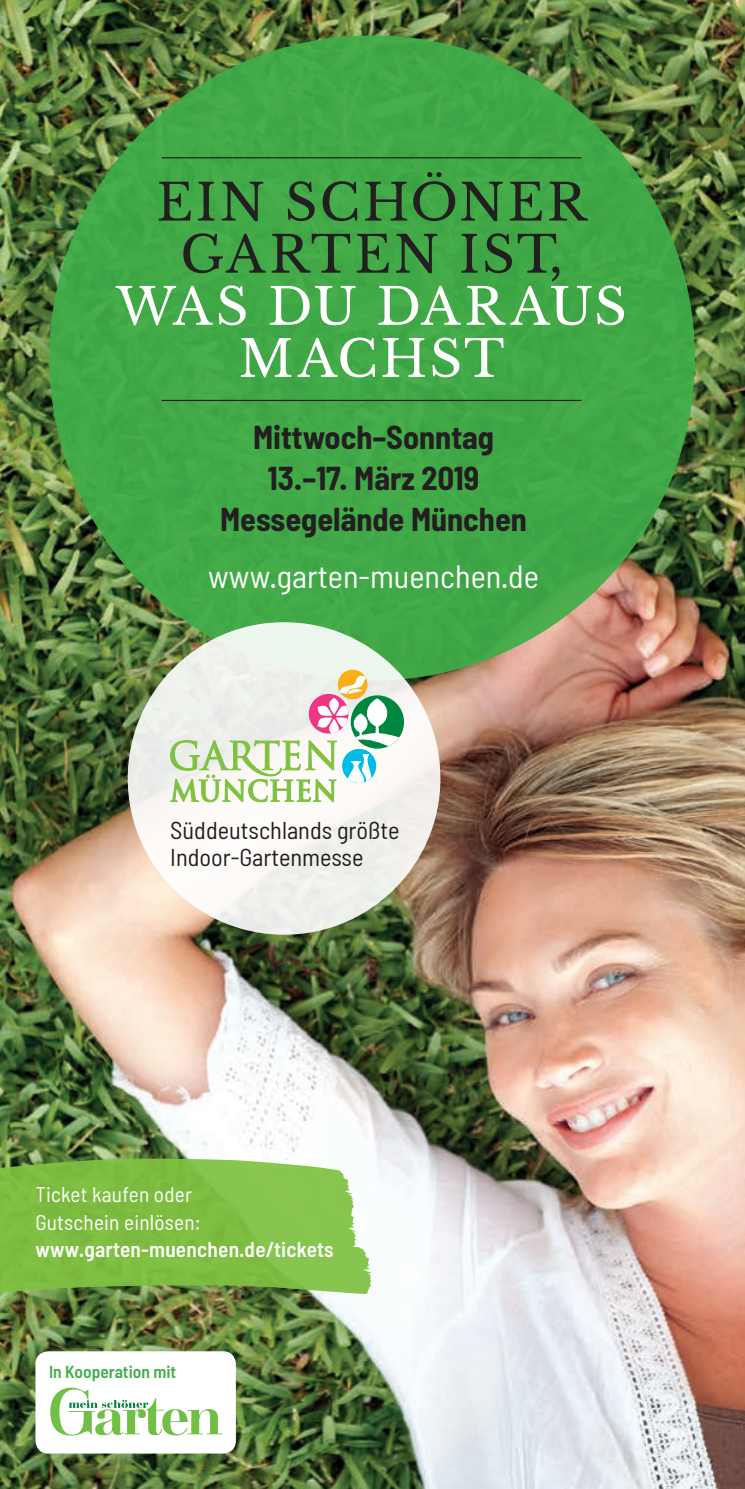
<style>
.page{position:relative;width:745px;height:1489px;background:#fff}
.page>*{position:absolute;margin:0;border:0;box-sizing:border-box;transform-origin:0 0}
.t1{font:50.5px/52px "Libre Baskerville";letter-spacing:.05em;color:#231f20;text-align:center}
.t2{font:50.5px/52px "Libre Baskerville";letter-spacing:.035em;color:#fff;text-align:center}
.t3{font:700 semi-condensed 32.25px/40.8px "Barlow";color:#231f20;text-align:center}
.t4{font:semi-condensed 32.25px "Barlow";color:#fff}
.t5{font:semi-condensed 24.25px/26.8px "Barlow";color:#231f20}
.t6{font:semi-condensed 21.25px/27.5px "Barlow";letter-spacing:.01em;color:#fff}
.t7{font:600 semi-condensed 21.25px "Barlow";letter-spacing:.01em;color:#fff}
.t8{font:600 semi-condensed 17.25px "Barlow";color:#40ae49}
</style>
<div class="page">
<img style="left:0;top:0;width:744px;height:1488px">
<div style="left:35px;top:1351px;width:201px;height:102px;background:#fff;border-radius:13px"></div>
<svg style="left:50px;top:1387px;width:172px;height:48px"></svg>
<div style="left:49px;top:35px;width:645px;height:645px;background:#40ae49;border-radius:50%"></div>
<hr style="left:161px;top:157px;width:420px;height:1px;background:#231f20">
<hr style="left:161px;top:400px;width:420px;height:1px;background:#231f20">
<div style="left:128px;top:622px;width:312px;height:312px;background:linear-gradient(to right,#f7f7f3,#f1f2ed);border-radius:50%"></div>
<svg style="left:170px;top:669px;width:234px;height:133px"></svg>
<svg style="left:0;top:1158px;width:371px;height:138px;background:#84be4f"></svg>
<h1 class="t1" style="left:156px;top:177px;width:431px">EIN SCHÖNER<br>GARTEN IST,</h1>
<h1 class="t2" style="left:116px;top:281px;width:511px">WAS DU DARAUS<br>MACHST</h1>
<p class="t3" style="left:220px;top:416px;width:308px">Mittwoch–Sonntag<br>13.–17. März 2019<br>Messegelände München</p>
<p class="t4" style="left:208px;top:556px;width:332px">www.garten-muenchen.de</p>
<p class="t5" style="left:170px;top:816px;width:231px">Süddeutschlands größte<br>Indoor-Gartenmesse</p>
<p class="t6" style="left:35px;top:1180px;width:167px">Ticket kaufen oder<br>Gutschein einlösen:</p>
<p class="t7" style="left:35px;top:1236px;width:299px">www.garten-muenchen.de/tickets</p>
<p class="t8" style="left:49px;top:1360px;width:129px">In Kooperation mit</p>
</div>
